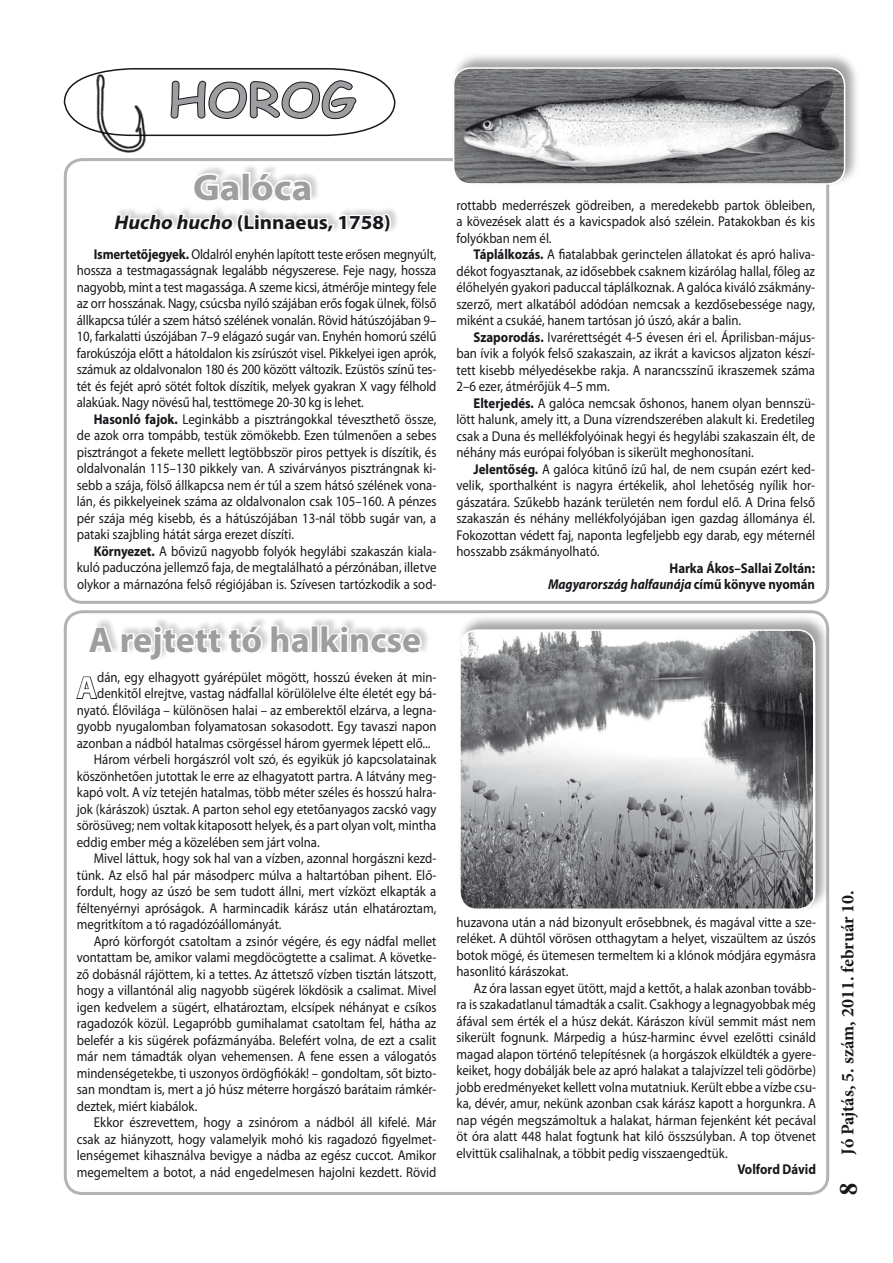
<style>
.page{position:relative;width:893px;height:1263px;background:#fff}
.page>*{position:absolute;margin:0;border:0;box-sizing:border-box;transform-origin:0 0}
.t1{font:700 36.9px "Myriad Pro";letter-spacing:.005em;color:#9d9ea0;scale:1.06 1}
.t2{font:700 36px "Myriad Pro";color:#9d9ea0}
.t3{font:700 31.05px "Myriad Pro";color:#fff}
.t4{font:700 19.95px "Myriad Pro";color:#1a171c;scale:1.06 1}
.t5{font:700 18px "Minion Pro";color:#1a171c}
.t6{font:14.25px/16.5px "Myriad Pro";color:#1a171c;text-align:justify;scale:.9 1}
.t7{font:700 14.25px/16.5px "Myriad Pro";color:#1a171c;text-align:right;scale:.9 1}
.s1{font-style:italic}
.s2{font-weight:700}
</style>
<div class="page">
<img style="left:103px;top:137px;width:43px;height:16px">
<svg style="left:63px;top:68px;width:333px;height:69px"></svg>
<div style="left:64px;top:158px;width:765px;height:446px;border:3px solid #b1b3b4;border-radius:17px"></div>
<svg style="left:118px;top:170px;width:275px;height:61px"></svg>
<div style="left:450px;top:52px;width:411px;height:136px;background:#1a171c;opacity:.4"></div>
<img style="left:454px;top:68px;width:391px;height:116px;border-radius:17px">
<div style="left:453px;top:67px;width:392px;height:118px;border:2px solid #fff;border-radius:17px"></div>
<div style="left:87px;top:616px;width:344px;height:46px;background:#1a171c;opacity:.2"></div>
<svg style="left:75px;top:610px;width:236px;height:89px"></svg>
<div style="left:310px;top:625px;width:9px;height:29px;border:3px solid #fff"></div>
<svg style="left:319px;top:624px;width:104px;height:32px"></svg>
<div style="left:457px;top:614px;width:373px;height:300px;background:#1a171c;opacity:.4"></div>
<img style="left:460px;top:630px;width:352px;height:279px">
<div style="left:459px;top:629px;width:356px;height:281px;border:2px solid #fff;border-radius:17px"></div>
<h1 class="t1" style="left:193px;top:163px;width:114px">Galóca</h1>
<h3 class="t4" style="left:115px;top:210px;width:262px"><span class="s1">Hucho hucho</span> (Linnaeus, 1758)</h3>
<p class="t6" style="left:77px;top:246px;width:401px;text-indent:17px"><span class="s2">Ismertetőjegyek.</span> Oldalról enyhén lapított teste erősen megnyúlt, hossza a testmagasságnak legalább négyszerese. Feje nagy, hossza nagyobb, mint a test magassága. A szeme kicsi, átmérője mintegy fele az orr hosszának. Nagy, csúcsba nyíló szájában erős fogak ülnek, fölső állkapcsa túlér a szem hátsó szélének vonalán. Rövid hátúszójában 9– 10, farkalatti úszójában 7–9 elágazó sugár van. Enyhén homorú szélű farokúszója előtt a hátoldalon kis zsírúszót visel. Pikkelyei igen aprók, számuk az oldalvonalon 180 és 200 között változik. Ezüstös színű tes&shy;tét és fejét apró sötét foltok díszítik, melyek gyakran X vagy félhold alakúak. Nagy növésű hal, testtömege 20-30 kg is lehet.</p>
<p class="t6" style="left:77px;top:411px;width:401px;text-indent:17px"><span class="s2">Hasonló fajok.</span> Leginkább a pisztrángokkal téveszthető össze, de azok orra tompább, testük zömökebb. Ezen túlmenően a sebes pisztrángot a fekete mellett legtöbbször piros pettyek is díszítik, és oldalvonalán 115–130 pikkely van. A szivárványos pisztrángnak ki&shy;sebb a szája, fölső állkapcsa nem ér túl a szem hátsó szélének vona&shy;lán, és pikkelyeinek száma az oldalvonalon csak 105–160. A pénzes pér szája még kisebb, és a hátúszójában 13-nál több sugár van, a pataki szajbling hátát sárga erezet díszíti.</p>
<p class="t6" style="left:77px;top:543px;width:401px;text-indent:17px"><span class="s2">Környezet.</span> A bővizű nagyobb folyók hegylábi szakaszán kiala&shy;kuló paduczóna jellemző faja, de megtalálható a pérzónában, illetve olykor a márnazóna felső régiójában is. Szívesen tartózkodik a sod-</p>
<h2 class="t2" style="left:89px;top:617px;width:334px">A rejtett tó halkincse</h2>
<h3 class="t3" style="left:77px;top:667px;width:22px">A</h3>
<p class="t6" style="left:97px;top:668px;width:379px">dán, egy elhagyott gyárépület mögött, hosszú éveken át min-</p>
<p class="t6" style="left:97px;top:685px;width:379px">denkitől elrejtve, vastag nádfallal körülölelve élte életét egy bá-</p>
<p class="t6" style="left:77px;top:701px;width:401px">nyató. Élővilága – különösen halai – az emberektől elzárva, a legna-</p>
<p class="t6" style="left:77px;top:718px;width:401px">gyobb nyugalomban folyamatosan sokasodott. Egy tavaszi napon</p>
<p class="t6" style="left:77px;top:734px;width:395px">azonban a nádból hatalmas csörgéssel három gyermek lépett elő...</p>
<p class="t6" style="left:94px;top:751px;width:382px">Három vérbeli horgászról volt szó, és egyikük jó kapcsolatainak</p>
<p class="t6" style="left:77px;top:767px;width:401px">köszönhetően jutottak le erre az elhagyatott partra. A látvány meg-</p>
<p class="t6" style="left:77px;top:784px;width:401px">kapó volt. A víz tetején hatalmas, több méter széles és hosszú halra-</p>
<p class="t6" style="left:77px;top:800px;width:401px">jok (kárászok) úsztak. A parton sehol egy etetőanyagos zacskó vagy</p>
<p class="t6" style="left:77px;top:817px;width:401px">sörösüveg; nem voltak kitaposott helyek, és a part olyan volt, mintha</p>
<p class="t6" style="left:77px;top:833px;width:271px">eddig ember még a közelében sem járt volna.</p>
<p class="t6" style="left:94px;top:850px;width:382px">Mivel láttuk, hogy sok hal van a vízben, azonnal horgászni kezd-</p>
<p class="t6" style="left:77px;top:866px;width:401px">tünk. Az első hal pár másodperc múlva a haltartóban pihent. Elő-</p>
<p class="t6" style="left:77px;top:883px;width:401px">fordult, hogy az úszó be sem tudott állni, mert vízközt elkapták a</p>
<p class="t6" style="left:77px;top:899px;width:401px">féltenyérnyi apróságok. A harmincadik kárász után elhatároztam,</p>
<p class="t6" style="left:77px;top:916px;width:229px">megritkítom a tó ragadózóállományát.</p>
<p class="t6" style="left:94px;top:932px;width:382px">Apró körforgót csatoltam a zsinór végére, és egy nádfal mellet</p>
<p class="t6" style="left:77px;top:949px;width:401px">vontattam be, amikor valami megdöcögtette a csalimat. A követke-</p>
<p class="t6" style="left:77px;top:965px;width:401px">ző dobásnál rájöttem, ki a tettes. Az áttetsző vízben tisztán látszott,</p>
<p class="t6" style="left:77px;top:982px;width:401px">hogy a villantónál alig nagyobb sügérek lökdösik a csalimat. Mivel</p>
<p class="t6" style="left:77px;top:998px;width:401px">igen kedvelem a sügért, elhatároztam, elcsípek néhányat e csíkos</p>
<p class="t6" style="left:77px;top:1015px;width:401px">ragadozók közül. Legapróbb gumihalamat csatoltam fel, hátha az</p>
<p class="t6" style="left:77px;top:1031px;width:401px">belefér a kis sügérek pofázmányába. Belefért volna, de ezt a csalit</p>
<p class="t6" style="left:77px;top:1048px;width:401px">már nem támadták olyan vehemensen. A fene essen a válogatós</p>
<p class="t6" style="left:77px;top:1064px;width:401px">mindenségetekbe, ti uszonyos ördögfiókák! – gondoltam, sőt bizto-</p>
<p class="t6" style="left:77px;top:1081px;width:401px">san mondtam is, mert a jó húsz méterre horgászó barátaim rámkér-</p>
<p class="t6" style="left:77px;top:1097px;width:136px">deztek, miért kiabálok.</p>
<p class="t6" style="left:94px;top:1114px;width:382px">Ekkor észrevettem, hogy a zsinórom a nádból áll kifelé. Már</p>
<p class="t6" style="left:77px;top:1130px;width:401px">csak az hiányzott, hogy valamelyik mohó kis ragadozó figyelmet-</p>
<p class="t6" style="left:77px;top:1147px;width:401px">lenségemet kihasználva bevigye a nádba az egész cuccot. Amikor</p>
<p class="t6" style="left:77px;top:1163px;width:401px">megemeltem a botot, a nád engedelmesen hajolni kezdett. Rövid</p>
<p class="t6" style="left:456px;top:196px;width:400px">rottabb mederrészek gödreiben, a meredekebb partok öbleiben, a kövezések alatt és a kavicspadok alsó szélein. Patakokban és kis folyókban nem él.</p>
<p class="t6" style="left:456px;top:246px;width:400px;text-indent:17px"><span class="s2">Táplálkozás.</span> A fiatalabbak gerinctelen állatokat és apró haliva&shy;dékot fogyasztanak, az idősebbek csaknem kizárólag hallal, főleg az élőhelyén gyakori paduccal táplálkoznak. A galóca kiváló zsákmány&shy;szerző, mert alkatából adódóan nemcsak a kezdősebessége nagy, miként a csukáé, hanem tartósan jó úszó, akár a balin.</p>
<p class="t6" style="left:456px;top:328px;width:400px;text-indent:17px"><span class="s2">Szaporodás.</span> Ivarérettségét 4-5 évesen éri el. Áprilisban-május&shy;ban ívik a folyók felső szakaszain, az ikrát a kavicsos aljzaton készí&shy;tett kisebb mélyedésekbe rakja. A narancsszínű ikraszemek száma 2–6 ezer, átmérőjük 4–5 mm.</p>
<p class="t6" style="left:456px;top:394px;width:400px;text-indent:17px"><span class="s2">Elterjedés.</span> A galóca nemcsak őshonos, hanem olyan bennszü&shy;lött halunk, amely itt, a Duna vízrendszerében alakult ki. Eredetileg csak a Duna és mellékfolyóinak hegyi és hegylábi szakaszain élt, de néhány más európai folyóban is sikerült meghonosítani.</p>
<p class="t6" style="left:456px;top:460px;width:400px;text-indent:17px"><span class="s2">Jelentőség.</span> A galóca kitűnő ízű hal, de nem csupán ezért ked&shy;velik, sporthalként is nagyra értékelik, ahol lehetőség nyílik hor&shy;gászatára. Szűkebb hazánk területén nem fordul elő. A Drina felső szakaszán és néhány mellékfolyójában igen gazdag állománya él.<br>Fokozottan védett faj, naponta legfeljebb egy darab, egy méternél hosszabb zsákmányolható.</p>
<p class="t7" style="left:548px;top:559px;width:298px">Harka Ákos–Sallai Zoltán:<br><span class="s1">Magyarország halfaunája</span> című könyve nyomán</p>
<p class="t6" style="left:456px;top:913px;width:401px">huzavona után a nád bizonyult erősebbnek, és magával vitte a sze&shy;reléket. A dühtől vörösen otthagytam a helyet, viszaültem az úszós botok mögé, és ütemesen termeltem ki a klónok módjára egymásra hasonlitó kárászokat.</p>
<p class="t6" style="left:456px;top:979px;width:401px;text-indent:17px">Az óra lassan egyet ütött, majd a kettőt, a halak azonban tovább&shy;ra is szakadatlanul támadták a csalit. Csakhogy a legnagyobbak még áfával sem érték el a húsz dekát. Kárászon kívül semmit mást nem sikerült fognunk. Márpedig a húsz-harminc évvel ezelőtti csináld magad alapon történő telepítésnek (a horgászok elküldték a gyere&shy;keiket, hogy dobálják bele az apró halakat a talajvízzel teli gödörbe) jobb eredményeket kellett volna mutatniuk. Került ebbe a vízbe csu&shy;ka, dévér, amur, nekünk azonban csak kárász kapott a horgunkra. A nap végén megszámoltuk a halakat, hárman fejenként két pecával öt óra alatt 448 halat fogtunk hat kiló összsúlyban. A top ötvenet elvittük csalihalnak, a többit pedig visszaengedtük.</p>
<p class="t7" style="left:737px;top:1160px;width:89px">Volford Dávid</p>
<p class="t5" style="left:835px;top:1154px;width:266px;rotate:-90deg">Jó Pajtás, 5. szám, 2011. február 10.</p>
</div>
